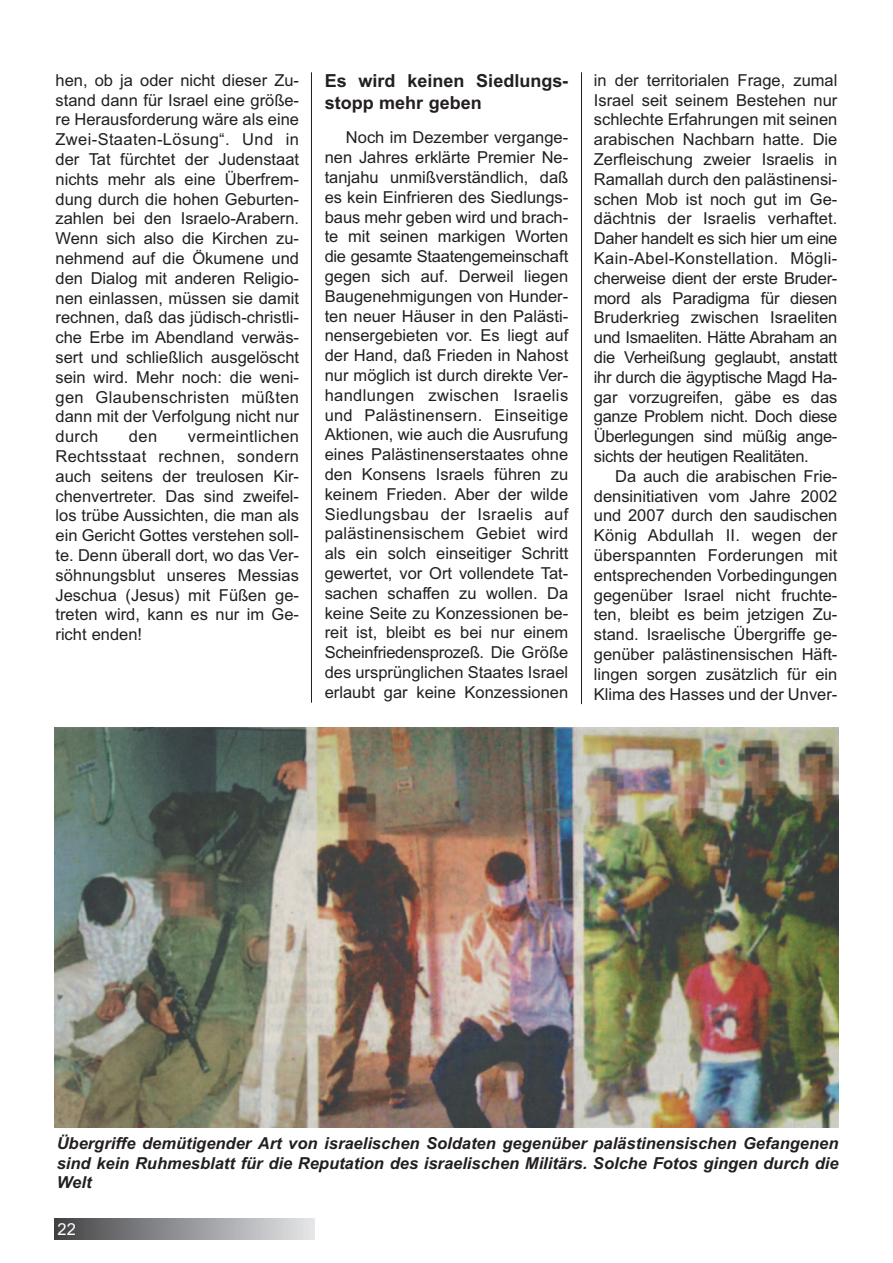
<style>
.page{position:relative;width:893px;height:1263px;background:#fff}
.page>*{position:absolute;margin:0;border:0;box-sizing:border-box;transform-origin:0 0}
.t1{font:700 18px/21.6px "Arial";color:#231f20}
.t2{font:16.5px/19.8px "Arial";color:#231f20;text-align:justify}
.t3{font:italic 700 16.5px/19.2px "Arial";color:#231f20;text-align:justify}
.t4{font:16.5px "Arial";color:#fff}
</style>
<div class="page">
<img style="left:54px;top:1218px;width:261px;height:21px">
<hr style="left:311px;top:72px;width:1px;height:631px;background:#231f20">
<hr style="left:581px;top:72px;width:1px;height:632px;background:#231f20">
<img style="left:54px;top:728px;width:784px;height:399px">
<p class="t2" style="left:56px;top:72px;width:245px">hen, ob ja oder nicht dieser Zu&shy;stand dann für Israel eine größe&shy;re Herausforderung wäre als eine Zwei-Staaten-Lösung“. Und in der Tat fürchtet der Judenstaat nichts mehr als eine Überfrem&shy;dung durch die hohen Geburten&shy;zahlen bei den Israelo-Arabern.<br>Wenn sich also die Kirchen zu&shy;nehmend auf die Ökumene und den Dialog mit anderen Religio&shy;nen einlassen, müssen sie damit rechnen, daß das jüdisch-christli&shy;che Erbe im Abendland verwäs&shy;sert und schließlich ausgelöscht sein wird. Mehr noch: die weni&shy;gen Glaubenschristen müßten dann mit der Verfolgung nicht nur durch</p>
<p class="t2" style="left:56px;top:428px;width:245px;text-indent:132px">vermeintlichen Rechtsstaat rechnen, sondern auch seitens der treulosen Kir&shy;chenvertreter. Das sind zweifel&shy;los trübe Aussichten, die man als ein Gericht Gottes verstehen soll&shy;te. Denn überall dort, wo das Ver&shy;söhnungsblut unseres Messias Jeschua (Jesus) mit Füßen ge&shy;treten wird, kann es nur im Ge&shy;richt enden!</p>
<p class="t2" style="left:129px;top:428px;width:30px">den</p>
<p class="t1" style="left:325px;top:72px;width:245px">Es wird keinen Siedlungs&shy;stopp mehr geben</p>
<p class="t2" style="left:325px;top:129px;width:245px;text-indent:21px">Noch im Dezember vergange&shy;nen Jahres erklärte Premier Ne&shy;tanjahu unmißverständlich, daß es kein Einfrieren des Siedlungs&shy;baus mehr geben wird und brach&shy;te mit seinen markigen Worten die gesamte Staatengemeinschaft gegen sich auf. Derweil liegen Baugenehmigungen von Hunder&shy;ten neuer Häuser in den Palästi&shy;nensergebieten vor. Es liegt auf der Hand, daß Frieden in Nahost nur möglich ist durch direkte Ver&shy;handlungen zwischen Israelis und Palästinensern. Einseitige Aktionen, wie auch die Ausrufung eines Palästinenserstaates ohne den Konsens Israels führen zu keinem Frieden. Aber der wilde Siedlungsbau der Israelis auf palästinensischem Gebiet wird als ein solch einseitiger Schritt gewertet, vor Ort vollendete Tat&shy;sachen schaffen zu wollen. Da keine Seite zu Konzessionen be&shy;reit ist, bleibt es bei nur einem Scheinfriedensprozeß. Die Größe des ursprünglichen Staates Israel erlaubt gar keine Konzessionen</p>
<p class="t2" style="left:594px;top:72px;width:245px">in der territorialen Frage, zumal Israel seit seinem Bestehen nur schlechte Erfahrungen mit seinen arabischen Nachbarn hatte. Die Zerfleischung zweier Israelis in Ramallah durch den palästinensi&shy;schen Mob ist noch gut im Ge&shy;dächtnis der Israelis verhaftet.<br>Daher handelt es sich hier um eine Kain-Abel-Konstellation. Mögli&shy;cherweise dient der erste Bruder&shy;mord als Paradigma für diesen Bruderkrieg zwischen Israeliten und Ismaeliten. Hätte Abraham an die Verheißung geglaubt, anstatt ihr durch die ägyptische Magd Ha&shy;gar vorzugreifen, gäbe es das ganze Problem nicht. Doch diese Überlegungen sind müßig ange&shy;sichts der heutigen Realitäten.</p>
<p class="t2" style="left:594px;top:468px;width:245px;text-indent:21px">Da auch die arabischen Frie&shy;densinitiativen vom Jahre 2002 und 2007 durch den saudischen König Abdullah II. wegen der überspannten Forderungen mit entsprechenden Vorbedingungen gegenüber Israel nicht fruchte&shy;ten, bleibt es beim jetzigen Zu&shy;stand. Israelische Übergriffe ge&shy;genüber palästinensischen Häft&shy;lingen sorgen zusätzlich für ein Klima des Hasses und der Unver-</p>
<p class="t3" style="left:57px;top:1136px;width:783px">Übergriffe demütigender Art von israelischen Soldaten gegenüber palästinensischen Gefangenen sind kein Ruhmesblatt für die Reputation des israelischen Militärs. Solche Fotos gingen durch die Welt</p>
<p class="t4" style="left:58px;top:1223px;width:20px">22</p>
</div>
